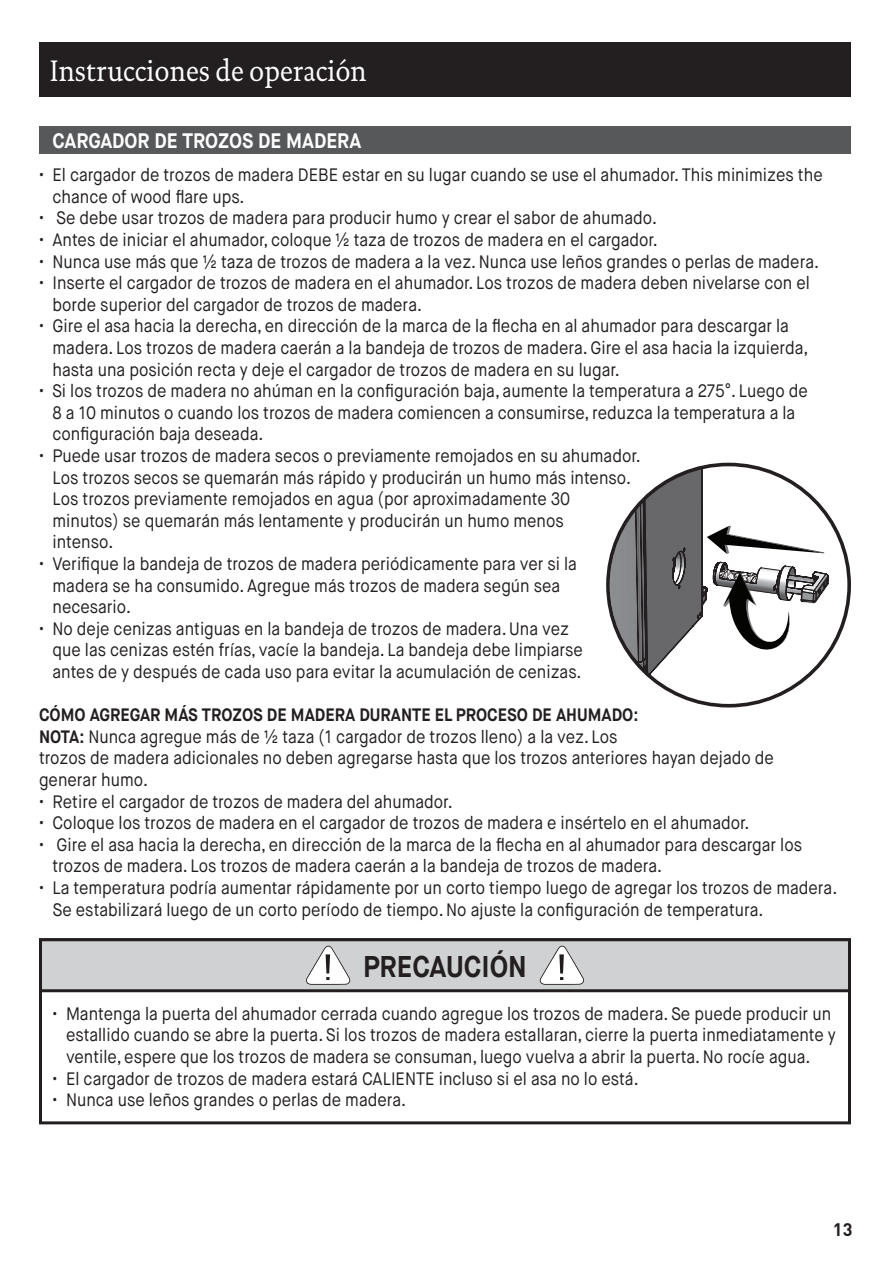
<style>
.page{position:relative;width:893px;height:1263px;background:#fff}
.page>*{position:absolute;margin:0;border:0;box-sizing:border-box;transform-origin:0 0}
.t1{font:30px "DTL Documenta TOT";color:#fff;scale:.9 1}
.t2{font:700 30px "Maison Neue";color:#231f20;scale:.9 1}
.t3{font:700 21px "Maison Neue";color:#fff;scale:.9 1}
.t4{font:18px/21.6px "Maison Neue";color:#231f20;scale:.9 1}
.t5{font:700 18px "Maison Neue";color:#231f20;scale:.9 1}
.t6{font:700 18px "DIN Pro";color:#231f20}
.s1{font-weight:700}
</style>
<div class="page">
<img style="left:829px;top:515px;width:14px;height:140px">
<svg style="left:610px;top:464px;width:219px;height:242px"></svg>
<div style="left:39px;top:42px;width:812px;height:54px;background:#231f20"></div>
<div style="left:39px;top:126px;width:812px;height:27px;background:#57585a"></div>
<div style="left:39px;top:938px;width:812px;height:186px;border:3px solid #231f20"></div>
<div style="left:40px;top:940px;width:809px;height:51px;background:#cfd1d2"></div>
<div style="left:39px;top:938px;width:812px;height:54px;border:3px solid #231f20"></div>
<svg style="left:306px;top:946px;width:45px;height:39px"></svg>
<svg style="left:539px;top:946px;width:45px;height:39px"></svg>
<p class="t1" style="left:50px;top:53px;width:354px">Instrucciones de operación</p>
<p class="t3" style="left:52px;top:127px;width:345px">CARGADOR DE TROZOS DE MADERA</p>
<p class="t4" style="left:52px;top:164px;width:857px;text-indent:-14px">• El cargador de trozos de madera DEBE estar en su lugar cuando se use el ahumador. This minimizes the chance of wood flare ups.</p>
<p class="t4" style="left:39px;top:207px;width:688px">• Se debe usar trozos de madera para producir humo y crear el sabor de ahumado.</p>
<p class="t4" style="left:39px;top:229px;width:689px">• Antes de iniciar el ahumador, coloque ½ taza de trozos de madera en el cargador.</p>
<p class="t4" style="left:39px;top:251px;width:868px">• Nunca use más que ½ taza de trozos de madera a la vez. Nunca use leños grandes o perlas de madera.</p>
<p class="t4" style="left:52px;top:272px;width:843px;text-indent:-14px">• Inserte el cargador de trozos de madera en el ahumador. Los trozos de madera deben nivelarse con el borde superior del cargador de trozos de madera.</p>
<p class="t4" style="left:52px;top:315px;width:842px;text-indent:-14px">• Gire el asa hacia la derecha, en dirección de la marca de la flecha en al ahumador para descargar la madera. Los trozos de madera caerán a la bandeja de trozos de madera. Gire el asa hacia la izquierda, hasta una posición recta y deje el cargador de trozos de madera en su lugar.</p>
<p class="t4" style="left:52px;top:380px;width:841px;text-indent:-13px">• Si los trozos de madera no ahúman en la configuración baja, aumente la temperatura a 275°. Luego de<br>8 a 10 minutos o cuando los trozos de madera comiencen a consumirse, reduzca la temperatura a la configuración baja deseada.</p>
<p class="t4" style="left:52px;top:445px;width:655px;text-indent:-14px">• Puede usar trozos de madera secos o previamente remojados en su ahumador.<br>Los trozos secos se quemarán más rápido y producirán un humo más intenso.<br>Los trozos previamente remojados en agua (por aproximadamente 30 minutos) se quemarán más lentamente y producirán un humo menos<br>intenso.</p>
<p class="t4" style="left:52px;top:553px;width:584px;text-indent:-14px">• Verifique la bandeja de trozos de madera periódicamente para ver si la madera se ha consumido. Agregue más trozos de madera según sea necesario.</p>
<p class="t4" style="left:52px;top:618px;width:591px;text-indent:-14px">• No deje cenizas antiguas en la bandeja de trozos de madera. Una vez que las cenizas estén frías, vacíe la bandeja. La bandeja debe limpiarse antes de y después de cada uso para evitar la acumulación de cenizas.</p>
<p class="t5" style="left:39px;top:703px;width:667px">CÓMO AGREGAR MÁS TROZOS DE MADERA DURANTE EL PROCESO DE AHUMADO:</p>
<p class="t4" style="left:39px;top:726px;width:644px"><span class="s1">NOTA:</span> Nunca agregue más de ½ taza (1 cargador de trozos lleno) a la vez. Los</p>
<p class="t4" style="left:39px;top:747px;width:818px">trozos de madera adicionales no deben agregarse hasta que los trozos anteriores hayan dejado de</p>
<p class="t4" style="left:39px;top:769px;width:123px">generar humo.</p>
<p class="t4" style="left:39px;top:791px;width:461px">• Retire el cargador de trozos de madera del ahumador.</p>
<p class="t4" style="left:39px;top:812px;width:791px">• Coloque los trozos de madera en el cargador de trozos de madera e insértelo en el ahumador.</p>
<p class="t4" style="left:39px;top:834px;width:849px">• Gire el asa hacia la derecha, en dirección de la marca de la flecha en al ahumador para descargar los</p>
<p class="t4" style="left:52px;top:855px;width:679px">trozos de madera. Los trozos de madera caerán a la bandeja de trozos de madera.</p>
<p class="t4" style="left:52px;top:877px;width:874px;text-indent:-14px">• La temperatura podría aumentar rápidamente por un corto tiempo luego de agregar los trozos de madera.<br>Se estabilizará luego de un corto período de tiempo. No ajuste la configuración de temperatura.</p>
<p class="t2" style="left:363px;top:947px;width:183px">PRECAUCIÓN</p>
<p class="t4" style="left:66px;top:1003px;width:857px;text-indent:-14px">• Mantenga la puerta del ahumador cerrada cuando agregue los trozos de madera. Se puede producir un estallido cuando se abre la puerta. Si los trozos de madera estallaran, cierre la puerta inmediatamente y ventile, espere que los trozos de madera se consuman, luego vuelva a abrir la puerta. No rocíe agua.</p>
<p class="t4" style="left:52px;top:1068px;width:653px">• El cargador de trozos de madera estará CALIENTE incluso si el asa no lo está.</p>
<p class="t4" style="left:52px;top:1089px;width:395px">• Nunca use leños grandes o perlas de madera.</p>
<p class="t6" style="left:833px;top:1217px;width:21px">13</p>
</div>
